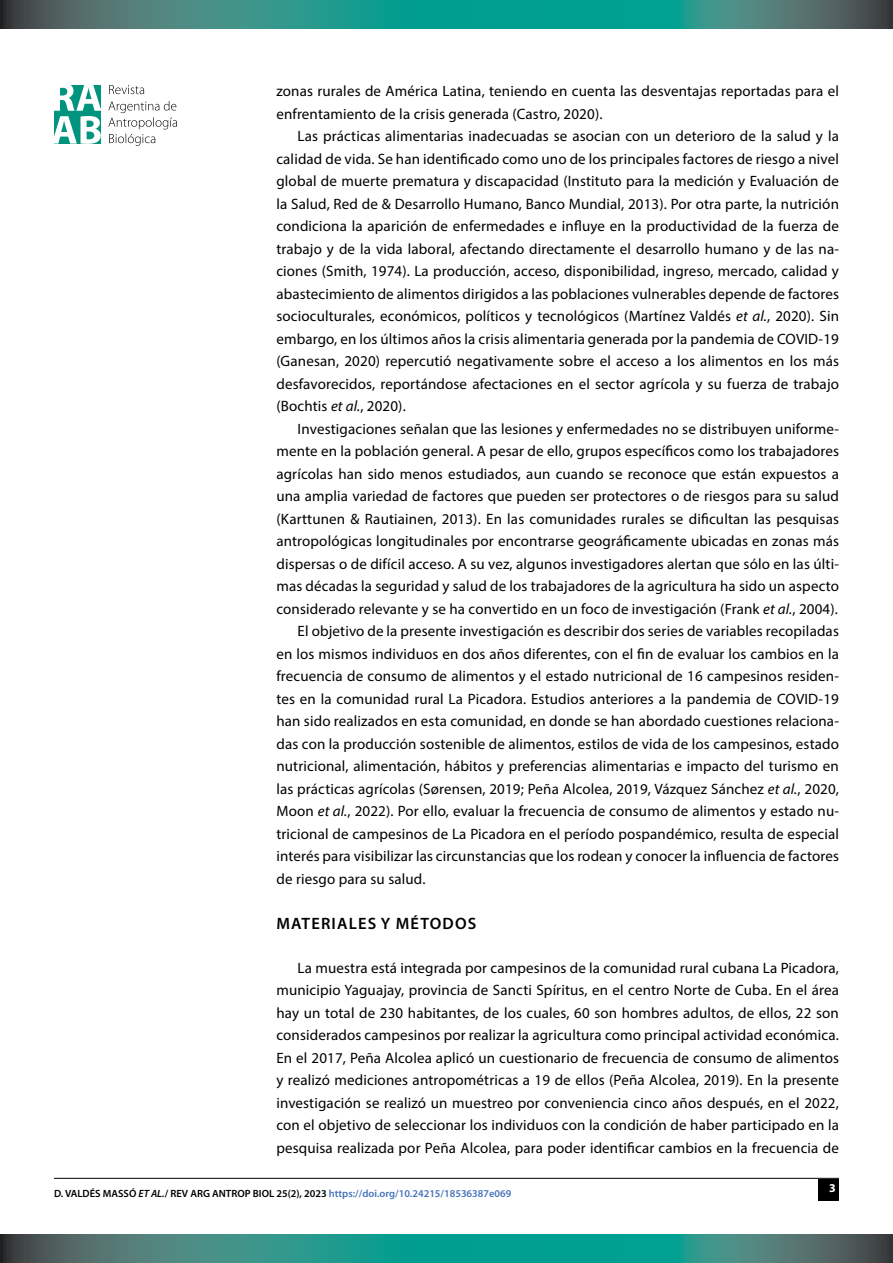
<style>
.page{position:relative;width:893px;height:1263px;background:#fff}
.page>*{position:absolute;margin:0;border:0;box-sizing:border-box;transform-origin:0 0}
.t1{font:600 16.5px "Myriad Pro";letter-spacing:.07em;color:#000}
.t2{font:15px/22.5px "Myriad Pro";letter-spacing:.01em;color:#000;text-align:justify}
.t3{font:700 12px "Myriad Pro";color:#fff}
.t4{font:600 10.5px "Myriad Pro";color:#000}
.s1{font-style:italic}
.s2{color:#4774ba}
</style>
<div class="page">
<div style="left:819px;top:1179px;width:20px;height:21px;background:#000"></div>
<hr style="left:54px;top:1178px;width:785px;height:1px;background:#000">
<svg style="left:0;top:0;width:893px;height:28px;background:#2c887f"></svg>
<svg style="left:0;top:1234px;width:893px;height:29px;background:#2c887f"></svg>
<svg style="left:108px;top:101px;width:69px;height:45px"></svg>
<svg style="left:109px;top:85px;width:35px;height:9px"></svg>
<svg style="left:54px;top:85px;width:47px;height:59px"></svg>
<p class="t2" style="left:276px;top:80px;width:564px">zonas rurales de América Latina, teniendo en cuenta las desventajas reportadas para el enfrentamiento de la crisis generada (Castro, 2020).</p>
<p class="t2" style="left:276px;top:125px;width:564px;text-indent:21px">Las prácticas alimentarias inadecuadas se asocian con un deterioro de la salud y la calidad de vida. Se han identificado como uno de los principales factores de riesgo a nivel global de muerte prematura y discapacidad (Instituto para la medición y Evaluación de la Salud, Red de &amp; Desarrollo Humano, Banco Mundial, 2013). Por otra parte, la nutrición condiciona la aparición de enfermedades e influye en la productividad de la fuerza de trabajo y de la vida laboral, afectando directamente el desarrollo humano y de las na&shy;ciones (Smith, 1974). La producción, acceso, disponibilidad, ingreso, mercado, calidad y abastecimiento de alimentos dirigidos a las poblaciones vulnerables depende de factores socioculturales, económicos, políticos y tecnológicos (Martínez Valdés <span class="s1">et al.</span>, 2020). Sin embargo, en los últimos años la crisis alimentaria generada por la pandemia de COVID-19 (Ganesan, 2020) repercutió negativamente sobre el acceso a los alimentos en los más desfavorecidos, reportándose afectaciones en el sector agrícola y su fuerza de trabajo (Bochtis <span class="s1">et al.</span>, 2020).</p>
<p class="t2" style="left:298px;top:417px;width:543px">Investigaciones señalan que las lesiones y enfermedades no se distribuyen uniforme-</p>
<p class="t2" style="left:276px;top:440px;width:564px">mente en la población general. A pesar de ello, grupos específicos como los trabajadores</p>
<p class="t2" style="left:276px;top:462px;width:564px">agrícolas han sido menos estudiados, aun cuando se reconoce que están expuestos a</p>
<p class="t2" style="left:276px;top:485px;width:564px">una amplia variedad de factores que pueden ser protectores o de riesgos para su salud</p>
<p class="t2" style="left:276px;top:507px;width:564px">(Karttunen &amp; Rautiainen, 2013). En las comunidades rurales se dificultan las pesquisas</p>
<p class="t2" style="left:276px;top:530px;width:564px">antropológicas longitudinales por encontrarse geográficamente ubicadas en zonas más</p>
<p class="t2" style="left:276px;top:552px;width:564px">dispersas o de difícil acceso. A su vez, algunos investigadores alertan que sólo en las últi-</p>
<p class="t2" style="left:276px;top:575px;width:564px">mas décadas la seguridad y salud de los trabajadores de la agricultura ha sido un aspecto</p>
<p class="t2" style="left:276px;top:597px;width:563px">considerado relevante y se ha convertido en un foco de investigación (Frank <span class="s1">et al.</span>, 2004).</p>
<p class="t2" style="left:298px;top:620px;width:543px">El objetivo de la presente investigación es describir dos series de variables recopiladas</p>
<p class="t2" style="left:276px;top:642px;width:564px">en los mismos individuos en dos años diferentes, con el fin de evaluar los cambios en la</p>
<p class="t2" style="left:276px;top:665px;width:564px">frecuencia de consumo de alimentos y el estado nutricional de 16 campesinos residen-</p>
<p class="t2" style="left:276px;top:687px;width:564px">tes en la comunidad rural La Picadora. Estudios anteriores a la pandemia de COVID-19</p>
<p class="t2" style="left:276px;top:710px;width:564px">han sido realizados en esta comunidad, en donde se han abordado cuestiones relaciona-</p>
<p class="t2" style="left:276px;top:732px;width:564px">das con la producción sostenible de alimentos, estilos de vida de los campesinos, estado</p>
<p class="t2" style="left:276px;top:755px;width:564px">nutricional, alimentación, hábitos y preferencias alimentarias e impacto del turismo en</p>
<p class="t2" style="left:276px;top:777px;width:564px">las prácticas agrícolas (Sørensen, 2019; Peña Alcolea, 2019, Vázquez Sánchez <span class="s1">et al.</span>, 2020,</p>
<p class="t2" style="left:276px;top:800px;width:564px">Moon <span class="s1">et al.</span>, 2022). Por ello, evaluar la frecuencia de consumo de alimentos y estado nu-</p>
<p class="t2" style="left:276px;top:822px;width:564px">tricional de campesinos de La Picadora en el período pospandémico, resulta de especial</p>
<p class="t2" style="left:276px;top:845px;width:564px">interés para visibilizar las circunstancias que los rodean y conocer la influencia de factores</p>
<p class="t2" style="left:276px;top:867px;width:151px">de riesgo para su salud.</p>
<p class="t1" style="left:277px;top:913px;width:201px">MATERIALES Y MÉTODOS</p>
<p class="t2" style="left:276px;top:956px;width:564px;text-indent:21px">La muestra está integrada por campesinos de la comunidad rural cubana La Picadora, municipio Yaguajay, provincia de Sancti Spíritus, en el centro Norte de Cuba. En el área hay un total de 230 habitantes, de los cuales, 60 son hombres adultos, de ellos, 22 son considerados campesinos por realizar la agricultura como principal actividad económica.<br>En el 2017, Peña Alcolea aplicó un cuestionario de frecuencia de consumo de alimentos y realizó mediciones antropométricas a 19 de ellos (Peña Alcolea, 2019). En la presente investigación se realizó un muestreo por conveniencia cinco años después, en el 2022, con el objetivo de seleccionar los individuos con la condición de haber participado en la pesquisa realizada por Peña Alcolea, para poder identificar cambios en la frecuencia de</p>
<p class="t4" style="left:54px;top:1187px;width:459px">D. VALDÉS MASSÓ <span class="s1">ET AL.</span>/ REV ARG ANTROP BIOL 25(2), 2023 <span class="s2">https://doi.org/10.24215/18536387e069</span></p>
<p class="t3" style="left:829px;top:1180px;width:8px">3</p>
</div>
